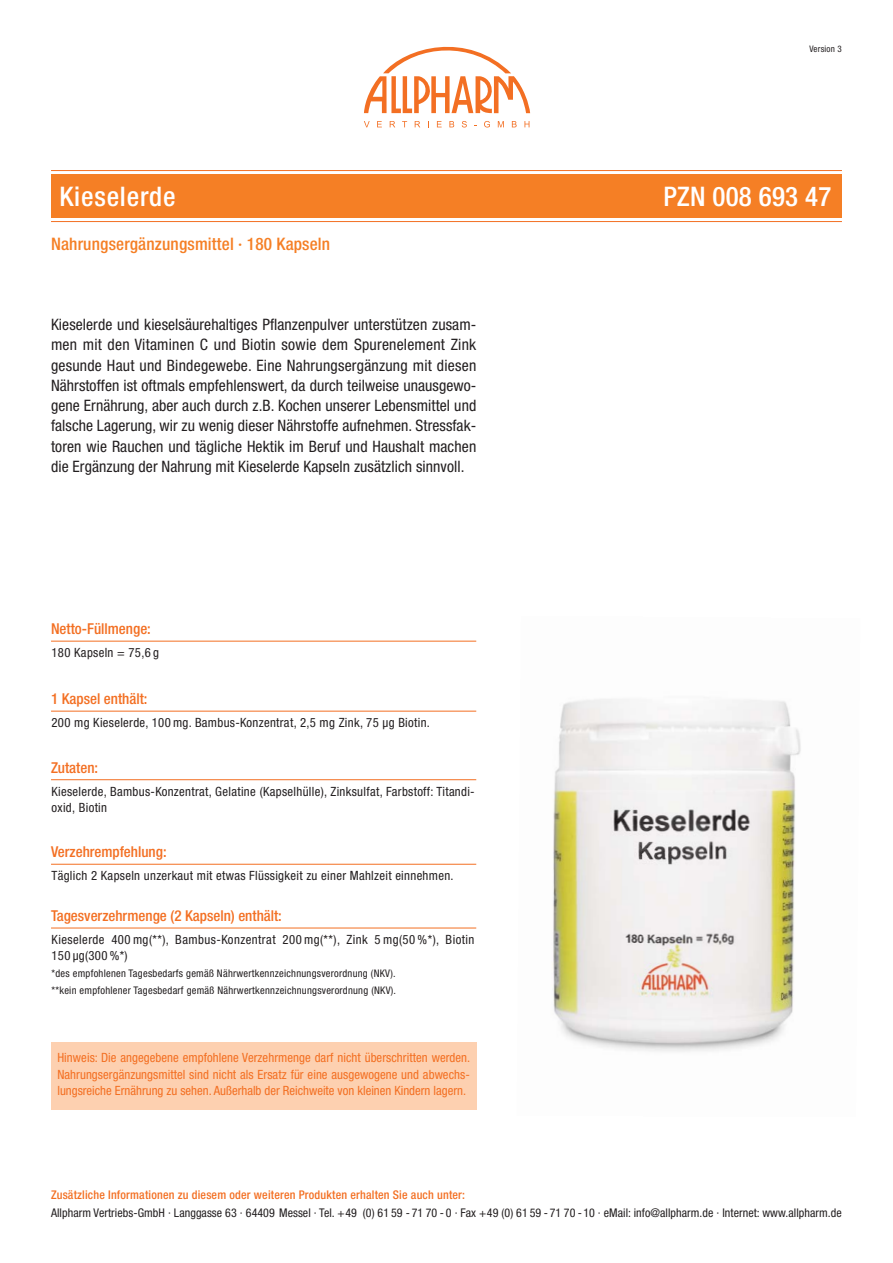
<style>
.page{position:relative;width:893px;height:1263px;background:#fff}
.page>*{position:absolute;margin:0;border:0;box-sizing:border-box;transform-origin:0 0}
.t1{font:500 condensed 27px "Helvetica Neue";letter-spacing:.01em;color:#fff}
.t2{font:500 condensed 27px "Helvetica Neue";letter-spacing:.03em;color:#fff}
.t3{font:500 condensed 17.25px "Helvetica Neue";letter-spacing:.01em;color:#f57f25}
.t4{font:condensed 15.75px/20.2px "Helvetica Neue";letter-spacing:.005em;color:#231f20;text-align:justify}
.t5{font:500 condensed 15px "Helvetica Neue";color:#f36f22}
.t6{font:condensed 12.75px/16.5px "Helvetica Neue";letter-spacing:.025em;color:#231f20}
.t7{font:condensed 12.75px/16.5px "Helvetica Neue";color:#f36f22;text-align:justify}
.t8{font:condensed 12px "Helvetica Neue";letter-spacing:.005em;color:#231f20}
.t9{font:500 condensed 12px "Helvetica Neue";letter-spacing:.015em;color:#f36f22}
.t10{font:condensed 10.5px/16.5px "Helvetica Neue";letter-spacing:.025em;color:#231f20}
.t11{font:condensed 9px "Helvetica Neue";letter-spacing:.025em;color:#231f20}
</style>
<div class="page">
<div style="left:51px;top:174px;width:791px;height:44px;background:#f57f25"></div>
<svg style="left:364px;top:47px;width:166px;height:66px"></svg>
<svg style="left:364px;top:121px;width:6px;height:6px"></svg>
<svg style="left:377px;top:121px;width:5px;height:6px"></svg>
<svg style="left:390px;top:121px;width:5px;height:6px"></svg>
<svg style="left:415px;top:121px;width:5px;height:6px"></svg>
<svg style="left:437px;top:121px;width:5px;height:6px"></svg>
<svg style="left:449px;top:121px;width:5px;height:6px"></svg>
<svg style="left:462px;top:121px;width:5px;height:6px"></svg>
<svg style="left:484px;top:121px;width:6px;height:6px"></svg>
<svg style="left:498px;top:121px;width:6px;height:6px"></svg>
<svg style="left:512px;top:121px;width:5px;height:6px"></svg>
<svg style="left:524px;top:121px;width:5px;height:6px"></svg>
<hr style="left:51px;top:170px;width:791px;height:1px;background:#f36f22">
<hr style="left:51px;top:221px;width:791px;height:1px;background:#f36f22">
<img style="left:552px;top:699px;width:249px;height:353px">
<hr style="left:51px;top:864px;width:425px;height:1px;background:#f36f22">
<hr style="left:51px;top:711px;width:425px;height:1px;background:#f36f22">
<hr style="left:51px;top:779px;width:425px;height:1px;background:#f36f22">
<div style="left:51px;top:1042px;width:425px;height:68px;background:#fdd0b0"></div>
<hr style="left:51px;top:641px;width:425px;height:1px;background:#f36f22">
<hr style="left:51px;top:927px;width:425px;height:1px;background:#f36f22">
<p class="t11" style="left:809px;top:46px;width:34px">Version 3</p>
<h1 class="t2" style="left:60px;top:186px;width:118px">Kieselerde</h1>
<h1 class="t1" style="left:663px;top:186px;width:169px">PZN 008 693 47</h1>
<p class="t3" style="left:51px;top:238px;width:281px">Nahrungsergänzungsmittel · 180 Kapseln</p>
<p class="t4" style="left:51px;top:316px;width:427px">Kieselerde und kieselsäurehaltiges Pflanzenpulver unterstützen zusam&shy;men mit den Vitaminen C und Biotin sowie dem Spurenelement Zink gesunde Haut und Bindegewebe. Eine Nahrungsergänzung mit diesen Nährstoffen ist oftmals empfehlenswert, da durch teilweise unausgewo&shy;gene Ernährung, aber auch durch z.B. Kochen unserer Lebensmittel und falsche Lagerung, wir zu wenig dieser Nährstoffe aufnehmen. Stressfak&shy;toren wie Rauchen und tägliche Hektik im Beruf und Haushalt machen die Ergänzung der Nahrung mit Kieselerde Kapseln zusätzlich sinnvoll.</p>
<p class="t5" style="left:51px;top:623px;width:101px">Netto-Füllmenge:</p>
<p class="t6" style="left:52px;top:645px;width:109px">180 Kapseln = 75,6 g</p>
<p class="t5" style="left:51px;top:693px;width:98px">1 Kapsel enthält:</p>
<p class="t6" style="left:52px;top:715px;width:380px">200 mg Kieselerde, 100 mg. Bambus-Konzentrat, 2,5 mg Zink, 75 µg Biotin.</p>
<p class="t5" style="left:51px;top:762px;width:49px">Zutaten:</p>
<p class="t6" style="left:52px;top:784px;width:425px">Kieselerde, Bambus-Konzentrat, Gelatine (Kapselhülle), Zinksulfat, Farbstoff: Titandi&shy;oxid, Biotin</p>
<p class="t5" style="left:51px;top:846px;width:117px">Verzehrempfehlung:</p>
<p class="t6" style="left:52px;top:868px;width:404px">Täglich 2 Kapseln unzerkaut mit etwas Flüssigkeit zu einer Mahlzeit einnehmen.</p>
<p class="t5" style="left:51px;top:910px;width:232px">Tagesverzehrmenge (2 Kapseln) enthält:</p>
<p class="t6" style="left:52px;top:932px;width:424px">Kieselerde 400 mg(**), Bambus-Konzentrat 200 mg(**), Zink 5 mg(50 %*), Biotin<br>150 µg(300 %*)</p>
<p class="t10" style="left:52px;top:966px;width:346px">*des empfohlenen Tagesbedarfs gemäß Nährwertkennzeichnungsverordnung (NKV). **kein empfohlener Tagesbedarf gemäß Nährwertkennzeichnungsverordnung (NKV).</p>
<p class="t7" style="left:57px;top:1050px;width:414px">Hinweis: Die angegebene empfohlene Verzehrmenge darf nicht überschritten werden.<br>Nahrungsergänzungsmittel sind nicht als Ersatz für eine ausgewogene und abwechs&shy;lungsreiche Ernährung zu sehen. Außerhalb der Reichweite von kleinen Kindern lagern.</p>
<p class="t9" style="left:51px;top:1191px;width:416px">Zusätzliche Informationen zu diesem oder weiteren Produkten erhalten Sie auch unter:</p>
<p class="t8" style="left:51px;top:1208px;width:792px">Allpharm Vertriebs-GmbH · Langgasse 63 · 64409 Messel · Tel. +49 (0) 61 59 - 71 70 - 0 · Fax +49 (0) 61 59 - 71 70 -10 · eMail: info@allpharm.de · Internet: www.allpharm.de</p>
</div>
